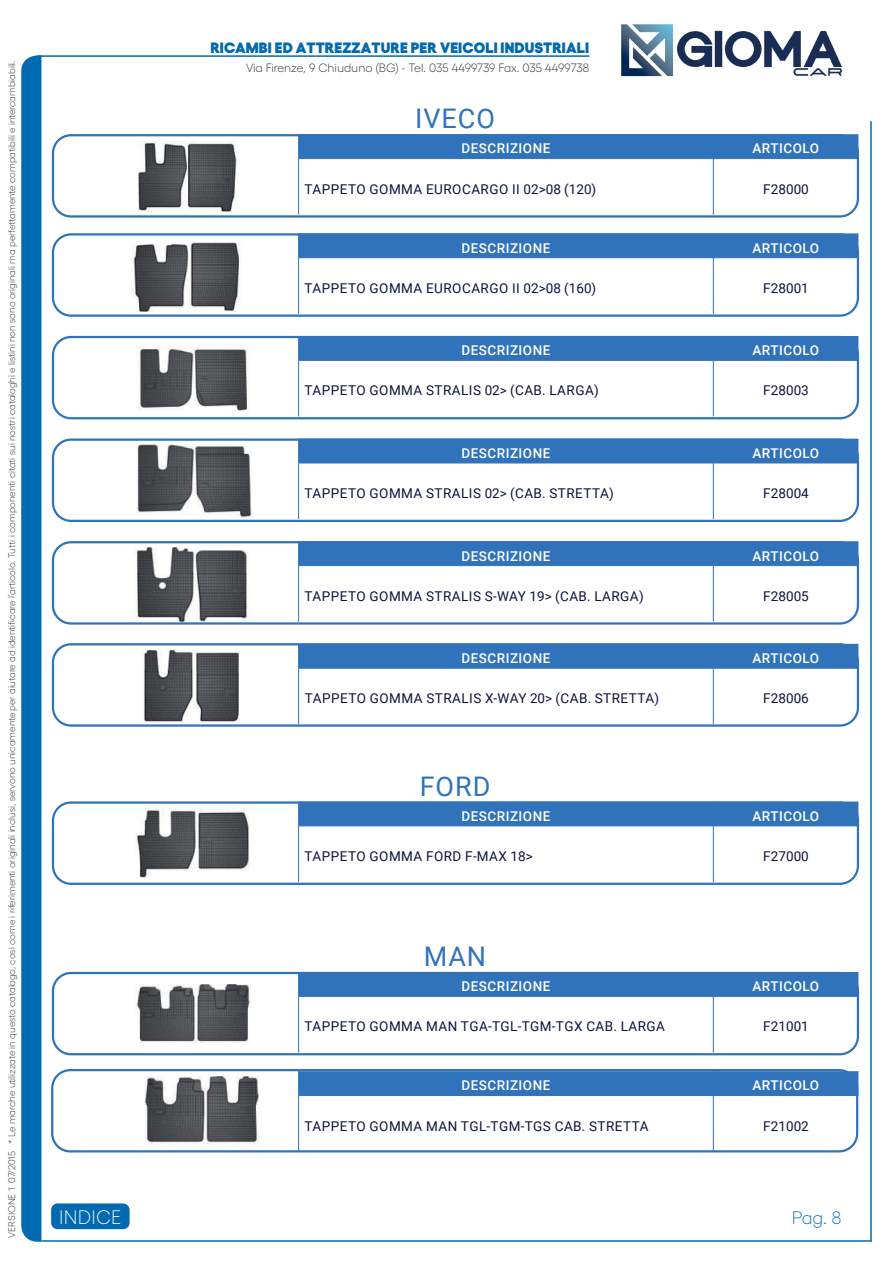
<style>
.page{position:relative;width:893px;height:1263px;background:#fff}
.page>*{position:absolute;margin:0;border:0;box-sizing:border-box;transform-origin:0 0}
.Sottotitolo{font:27px "Roboto";letter-spacing:.035em;color:#3073ba}
.t1{font:300 19.5px "Yellix";letter-spacing:.01em;color:#fff}
.t2{font:300 18px "Yellix";color:#016ab0}
.t3{font:900 15px "Yellix";letter-spacing:.01em;color:#016ab0}
._1_desc_sottotitolo{font:13.5px "Roboto";letter-spacing:.035em;color:#0b143b}
._1_intestazione{font:500 13.5px "Roboto";letter-spacing:.035em;color:#fff}
._1_codice{font:13.5px "Roboto";color:#0b143b}
.t4{font:300 12px "Yellix";color:#231f20}
.t5{font:300 9.6px "Yellix";letter-spacing:-.005em;color:#231f20}
</style>
<div class="page">
<div style="left:21px;top:55px;width:20px;height:1187px;background:#016ab0"></div>
<hr style="left:38px;top:55px;width:551px;height:2px;background:#016ab0">
<hr style="left:41px;top:1240px;width:831px;height:2px;background:#016ab0">
<hr style="left:870px;top:121px;width:2px;height:1121px;background:#016ab0">
<div style="left:51px;top:1203px;width:79px;height:26px;background:#016ab0;border-radius:6px"></div>
<img style="left:621px;top:24px;width:222px;height:53px">
<hr style="left:298px;top:159px;width:1px;height:56px;background:#3073ba">
<div style="left:298px;top:134px;width:560px;height:24px;background:#3073ba"></div>
<hr style="left:298px;top:158px;width:415px;height:1px;background:#3073ba">
<hr style="left:713px;top:158px;width:145px;height:1px;background:#3073ba">
<hr style="left:713px;top:159px;width:1px;height:56px;background:#3073ba">
<hr style="left:298px;top:258px;width:1px;height:56px;background:#3073ba">
<div style="left:298px;top:233px;width:560px;height:24px;background:#3073ba"></div>
<hr style="left:298px;top:257px;width:415px;height:1px;background:#3073ba">
<hr style="left:713px;top:257px;width:145px;height:1px;background:#3073ba">
<hr style="left:713px;top:258px;width:1px;height:56px;background:#3073ba">
<hr style="left:298px;top:361px;width:1px;height:55px;background:#3073ba">
<div style="left:298px;top:336px;width:560px;height:24px;background:#3073ba"></div>
<hr style="left:298px;top:360px;width:415px;height:1px;background:#3073ba">
<hr style="left:713px;top:360px;width:145px;height:1px;background:#3073ba">
<hr style="left:713px;top:361px;width:1px;height:55px;background:#3073ba">
<hr style="left:298px;top:463px;width:1px;height:56px;background:#3073ba">
<div style="left:298px;top:439px;width:560px;height:24px;background:#3073ba"></div>
<hr style="left:298px;top:463px;width:415px;height:1px;background:#3073ba">
<hr style="left:713px;top:463px;width:145px;height:1px;background:#3073ba">
<hr style="left:713px;top:463px;width:1px;height:56px;background:#3073ba">
<hr style="left:298px;top:566px;width:1px;height:56px;background:#3073ba">
<div style="left:298px;top:541px;width:560px;height:24px;background:#3073ba"></div>
<hr style="left:298px;top:565px;width:415px;height:1px;background:#3073ba">
<hr style="left:713px;top:565px;width:145px;height:1px;background:#3073ba">
<hr style="left:713px;top:566px;width:1px;height:56px;background:#3073ba">
<hr style="left:298px;top:668px;width:1px;height:56px;background:#3073ba">
<div style="left:298px;top:644px;width:560px;height:24px;background:#3073ba"></div>
<hr style="left:298px;top:668px;width:415px;height:1px;background:#3073ba">
<hr style="left:713px;top:668px;width:145px;height:1px;background:#3073ba">
<hr style="left:713px;top:668px;width:1px;height:56px;background:#3073ba">
<hr style="left:298px;top:826px;width:1px;height:56px;background:#3073ba">
<div style="left:298px;top:801px;width:560px;height:25px;background:#3073ba"></div>
<hr style="left:298px;top:826px;width:415px;height:1px;background:#3073ba">
<hr style="left:713px;top:826px;width:145px;height:1px;background:#3073ba">
<hr style="left:713px;top:826px;width:1px;height:56px;background:#3073ba">
<hr style="left:298px;top:996px;width:1px;height:56px;background:#3073ba">
<div style="left:298px;top:972px;width:560px;height:24px;background:#3073ba"></div>
<hr style="left:298px;top:996px;width:415px;height:1px;background:#3073ba">
<hr style="left:713px;top:996px;width:145px;height:1px;background:#3073ba">
<hr style="left:713px;top:996px;width:1px;height:56px;background:#3073ba">
<hr style="left:298px;top:1096px;width:1px;height:55px;background:#3073ba">
<div style="left:298px;top:1071px;width:560px;height:24px;background:#3073ba"></div>
<hr style="left:298px;top:1095px;width:415px;height:1px;background:#3073ba">
<hr style="left:713px;top:1095px;width:145px;height:1px;background:#3073ba">
<hr style="left:713px;top:1096px;width:1px;height:55px;background:#3073ba">
<img style="left:139px;top:141px;width:97px;height:70px">
<div style="left:52px;top:134px;width:807px;height:84px;border:2px solid #3073ba;border-radius:18px"></div>
<img style="left:132px;top:242px;width:107px;height:69px">
<div style="left:52px;top:233px;width:807px;height:84px;border:2px solid #3073ba;border-radius:18px"></div>
<img style="left:137px;top:346px;width:111px;height:64px">
<div style="left:52px;top:336px;width:807px;height:83px;border:2px solid #3073ba;border-radius:18px"></div>
<img style="left:136px;top:444px;width:115px;height:74px">
<div style="left:52px;top:438px;width:807px;height:84px;border:2px solid #3073ba;border-radius:18px"></div>
<img style="left:135px;top:547px;width:113px;height:75px">
<div style="left:52px;top:541px;width:807px;height:84px;border:2px solid #3073ba;border-radius:18px"></div>
<img style="left:143px;top:649px;width:97px;height:73px">
<div style="left:52px;top:643px;width:807px;height:84px;border:2px solid #3073ba;border-radius:18px"></div>
<img style="left:136px;top:809px;width:114px;height:69px">
<div style="left:52px;top:801px;width:807px;height:84px;border:2px solid #3073ba;border-radius:18px"></div>
<img style="left:136px;top:984px;width:115px;height:59px">
<div style="left:52px;top:972px;width:807px;height:83px;border:2px solid #3073ba;border-radius:18px"></div>
<img style="left:145px;top:1076px;width:114px;height:69px">
<div style="left:51px;top:1069px;width:807px;height:83px;border:2px solid #3073ba;border-radius:18px"></div>
<p class="t5" style="left:5px;top:1238px;width:1179px;rotate:-90deg">VERSIONE 1 07/2015 * Le marche utilizzate in questo catalogo, così come i riferimenti originali inclusi, servono unicamente per aiutare ad identificare l’articolo. Tutti i componenti citati sui nostri cataloghi e listini non sono originali ma perfettamente compatibili e intercambiabili.</p>
<h2 class="t1" style="left:59px;top:1203px;width:64px">INDICE</h2>
<p class="t3" style="left:210px;top:35px;width:380px">RICAMBI ED ATTREZZATURE PER VEICOLI INDUSTRIALI</p>
<p class="t4" style="left:246px;top:59px;width:345px">Via Firenze, 9 Chiuduno (BG) - Tel. 035 4499739 Fax. 035 4499738</p>
<p class="Sottotitolo" style="left:415px;top:100px;width:81px">IVECO</p>
<p class="_1_intestazione" style="left:461px;top:139px;width:90px">DESCRIZIONE</p>
<p class="_1_intestazione" style="left:752px;top:139px;width:68px">ARTICOLO</p>
<p class="_1_desc_sottotitolo" style="left:305px;top:179px;width:293px">TAPPETO GOMMA EUROCARGO II 02&gt;08 (120)</p>
<p class="_1_codice" style="left:763px;top:179px;width:47px">F28000</p>
<p class="_1_intestazione" style="left:461px;top:238px;width:90px">DESCRIZIONE</p>
<p class="_1_intestazione" style="left:752px;top:238px;width:68px">ARTICOLO</p>
<p class="_1_desc_sottotitolo" style="left:305px;top:279px;width:293px">TAPPETO GOMMA EUROCARGO II 02&gt;08 (160)</p>
<p class="_1_codice" style="left:763px;top:279px;width:47px">F28001</p>
<p class="_1_intestazione" style="left:461px;top:341px;width:90px">DESCRIZIONE</p>
<p class="_1_intestazione" style="left:752px;top:341px;width:68px">ARTICOLO</p>
<p class="_1_desc_sottotitolo" style="left:305px;top:381px;width:296px">TAPPETO GOMMA STRALIS 02&gt; (CAB. LARGA)</p>
<p class="_1_codice" style="left:763px;top:381px;width:47px">F28003</p>
<p class="_1_intestazione" style="left:461px;top:444px;width:90px">DESCRIZIONE</p>
<p class="_1_intestazione" style="left:752px;top:444px;width:68px">ARTICOLO</p>
<p class="_1_desc_sottotitolo" style="left:305px;top:484px;width:311px">TAPPETO GOMMA STRALIS 02&gt; (CAB. STRETTA)</p>
<p class="_1_codice" style="left:763px;top:484px;width:47px">F28004</p>
<p class="_1_intestazione" style="left:461px;top:546px;width:90px">DESCRIZIONE</p>
<p class="_1_intestazione" style="left:752px;top:546px;width:68px">ARTICOLO</p>
<p class="_1_desc_sottotitolo" style="left:305px;top:586px;width:341px">TAPPETO GOMMA STRALIS S-WAY 19&gt; (CAB. LARGA)</p>
<p class="_1_codice" style="left:763px;top:586px;width:47px">F28005</p>
<p class="_1_intestazione" style="left:461px;top:649px;width:90px">DESCRIZIONE</p>
<p class="_1_intestazione" style="left:752px;top:649px;width:68px">ARTICOLO</p>
<p class="_1_desc_sottotitolo" style="left:305px;top:689px;width:356px">TAPPETO GOMMA STRALIS X-WAY 20&gt; (CAB. STRETTA)</p>
<p class="_1_codice" style="left:763px;top:689px;width:47px">F28006</p>
<p class="Sottotitolo" style="left:420px;top:767px;width:72px">FORD</p>
<p class="_1_intestazione" style="left:461px;top:806px;width:90px">DESCRIZIONE</p>
<p class="_1_intestazione" style="left:752px;top:806px;width:68px">ARTICOLO</p>
<p class="_1_desc_sottotitolo" style="left:305px;top:847px;width:230px">TAPPETO GOMMA FORD F-MAX 18&gt;</p>
<p class="_1_codice" style="left:763px;top:847px;width:47px">F27000</p>
<p class="Sottotitolo" style="left:424px;top:937px;width:64px">MAN</p>
<p class="_1_intestazione" style="left:461px;top:977px;width:90px">DESCRIZIONE</p>
<p class="_1_intestazione" style="left:752px;top:977px;width:68px">ARTICOLO</p>
<p class="_1_desc_sottotitolo" style="left:305px;top:1017px;width:362px">TAPPETO GOMMA MAN TGA-TGL-TGM-TGX CAB. LARGA</p>
<p class="_1_codice" style="left:763px;top:1017px;width:47px">F21001</p>
<p class="_1_intestazione" style="left:461px;top:1076px;width:90px">DESCRIZIONE</p>
<p class="_1_intestazione" style="left:752px;top:1076px;width:68px">ARTICOLO</p>
<p class="_1_desc_sottotitolo" style="left:305px;top:1116px;width:345px">TAPPETO GOMMA MAN TGL-TGM-TGS CAB. STRETTA</p>
<p class="_1_codice" style="left:763px;top:1116px;width:47px">F21002</p>
<h3 class="t2" style="left:792px;top:1204px;width:51px">Pag. 8</h3>
</div>
